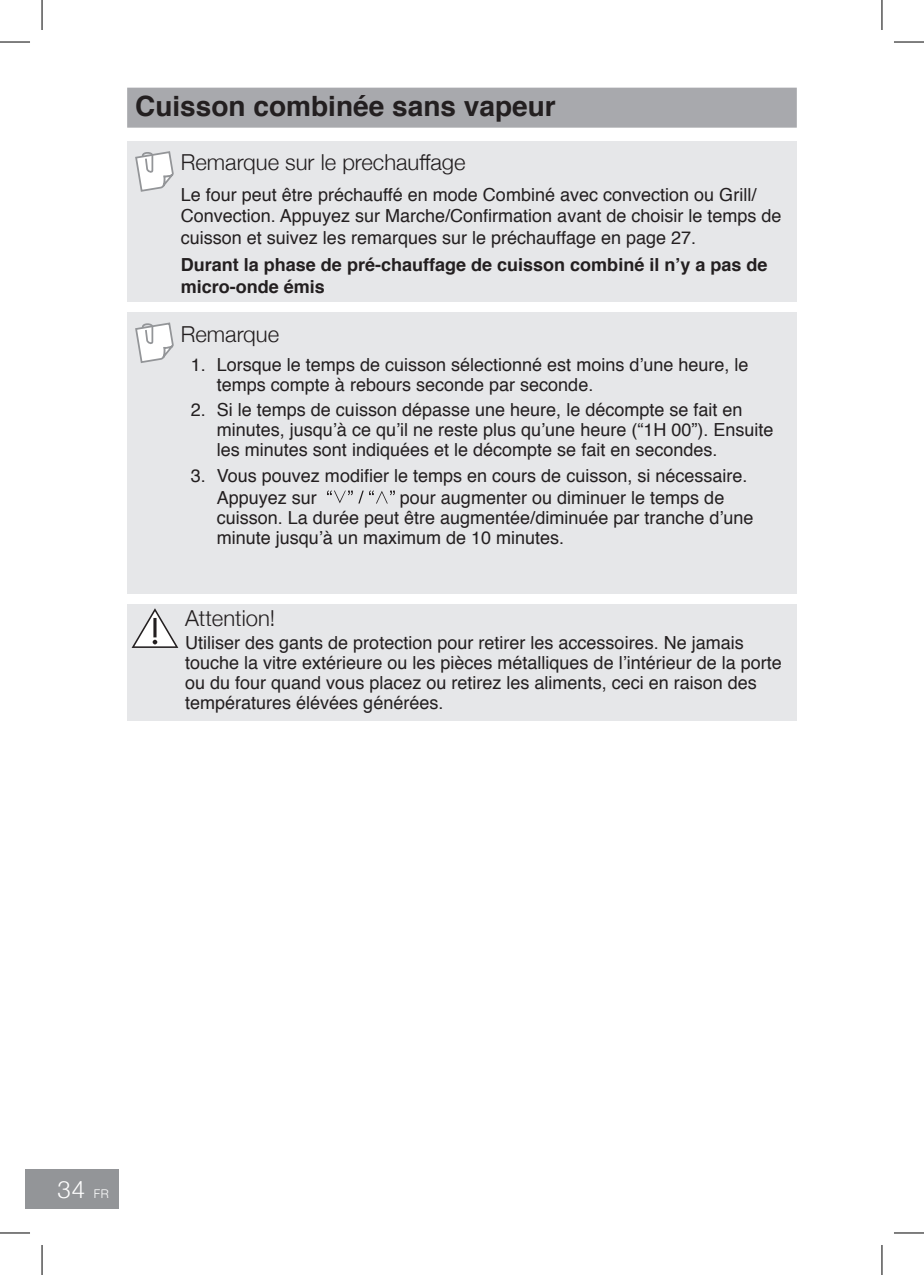
<style>
.page{position:relative;width:924px;height:1275px;background:#fff}
.page>*{position:absolute;margin:0;border:0;box-sizing:border-box;transform-origin:0 0}
.t1{font:700 28px "Helvetica";color:#231f20}
.t2{font:300 24px "Helvetica Neue";color:#fff}
.t3{font:300 22px "Helvetica Neue";color:#231f20}
.t4{font:18px/20px "Helvetica";color:#231f20}
.t5{font:700 18px/21.6px "Helvetica";color:#231f20}
.s1{font-size:12px}
</style>
<div class="page">
<div style="left:25px;top:1169px;width:94px;height:39px;background:#939598"></div>
<div style="left:127px;top:88px;width:669px;height:40px;background:#a8a9ad"></div>
<div style="left:127px;top:141px;width:669px;height:161px;background:#e6e7e9"></div>
<div style="left:127px;top:312px;width:669px;height:282px;background:#e6e7e9"></div>
<svg style="left:327px;top:490px;width:67px;height:13px"></svg>
<svg style="left:135px;top:152px;width:38px;height:40px"></svg>
<svg style="left:135px;top:323px;width:38px;height:40px"></svg>
<div style="left:127px;top:604px;width:669px;height:116px;background:#e6e7e9"></div>
<svg style="left:131px;top:608px;width:47px;height:40px"></svg>
<hr style="left:0;top:42px;width:30px;height:1px;background:#000">
<hr style="left:893px;top:42px;width:30px;height:1px;background:#000">
<hr style="left:0;top:1232px;width:30px;height:1px;background:#000">
<hr style="left:893px;top:1232px;width:30px;height:1px;background:#000">
<hr style="left:42px;top:0;width:1px;height:30px;background:#000">
<hr style="left:42px;top:1245px;width:1px;height:30px;background:#000">
<hr style="left:881px;top:0;width:1px;height:30px;background:#000">
<hr style="left:881px;top:1245px;width:1px;height:30px;background:#000">
<h1 class="t1" style="left:135px;top:84px;width:422px">Cuisson combinée sans vapeur</h1>
<p class="t3" style="left:181px;top:145px;width:286px">Remarque sur le prechauffage</p>
<p class="t4" style="left:181px;top:184px;width:602px;line-height:21.6px">Le four peut être préchauffé en mode Combiné avec convection ou Grill/<br>Convection. Appuyez sur Marche/Confirmation avant de choisir le temps de cuisson et suivez les remarques sur le préchauffage en page 27.</p>
<p class="t5" style="left:181px;top:254px;width:588px">Durant la phase de pré-chauffage de cuisson combiné il n’y a pas de micro-onde émis</p>
<p class="t3" style="left:181px;top:316px;width:100px">Remarque</p>
<p class="t4" style="left:217px;top:355px;width:533px;text-indent:-26px">1. Lorsque le temps de cuisson sélectionné est moins d’une heure, le temps compte à rebours seconde par seconde.</p>
<p class="t4" style="left:217px;top:400px;width:558px;text-indent:-26px">2. Si le temps de cuisson dépasse une heure, le décompte se fait en minutes, jusqu’à ce qu’il ne reste plus qu’une heure (“1H 00”). Ensuite les minutes sont indiquées et le décompte se fait en secondes.</p>
<p class="t4" style="left:217px;top:465px;width:532px;line-height:21.6px;text-indent:-26px">3. Vous pouvez modifier le temps en cours de cuisson, si nécessaire.<br>Appuyez sur</p>
<p class="t4" style="left:217px;top:488px;width:538px;text-indent:183px">pour augmenter ou diminuer le temps de cuisson. La durée peut être augmentée/diminuée par tranche d’une minute jusqu’à un maximum de 10 minutes.</p>
<p class="t3" style="left:185px;top:600px;width:92px">Attention!</p>
<p class="t4" style="left:185px;top:633px;width:598px">Utiliser des gants de protection pour retirer les accessoires. Ne jamais touche la vitre extérieure ou les pièces métalliques de l’intérieur de la porte ou du four quand vous placez ou retirez les aliments, ceci en raison des températures élévées générées.</p>
<h2 class="t2" style="left:57px;top:1169px;width:53px">34 <span class="s1">FR</span></h2>
</div>
